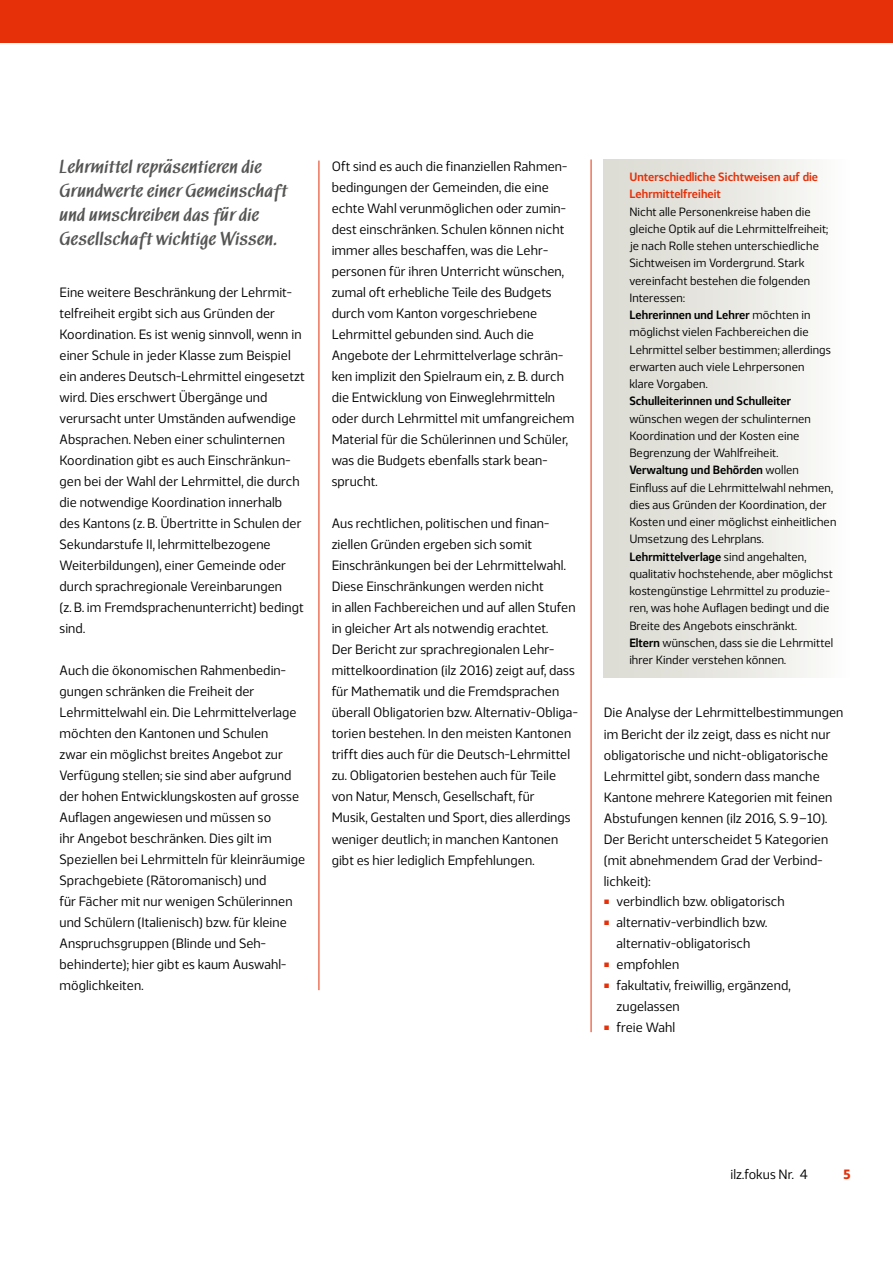
<style>
.page{position:relative;width:893px;height:1263px;background:#fff}
.page>*{position:absolute;margin:0;border:0;box-sizing:border-box;transform-origin:0 0}
.t1{font:500 18px/24px "Black Mar DTCTCE";letter-spacing:.03em;color:#565655}
.t2{font:13.5px/21px "Webnar";letter-spacing:.005em;color:#000}
.t3{font:700 13.5px "Webnar";color:#e63009}
.t4{font:12px/17.2px "Webnar";letter-spacing:.005em;color:#000}
.t5{font:600 12px/17.2px "Webnar";letter-spacing:.005em;color:#e63009}
.t6{font:600 12px "Webnar";letter-spacing:.005em;color:#000}
.s1{font-weight:600}
</style>
<div class="page">
<div style="left:604px;top:159px;width:246px;height:518px;background:linear-gradient(to right,#d9d8cf,#fbfbf9)"></div>
<div style="left:0;top:0;width:893px;height:43px;background:#e63009"></div>
<hr style="left:591px;top:159px;width:1px;height:873px;background:#e63009">
<hr style="left:319px;top:161px;width:1px;height:829px;background:#e63009">
<h1 class="t1" style="left:60px;top:155px;width:229px">Lehrmittel repräsentieren die<br>Grundwerte einer Gemeinschaft und umschreiben das für die<br>Gesellschaft wichtige Wissen.</h1>
<p class="t2" style="left:60px;top:281px;width:247px">Eine weitere Beschränkung der Lehrmit&shy;telfreiheit ergibt sich aus Gründen der Koordination. Es ist wenig sinnvoll, wenn in einer Schule in jeder Klasse zum Beispiel ein anderes Deutsch-Lehrmittel eingesetzt wird. Dies erschwert Übergänge und verursacht unter Umständen aufwendige Absprachen. Neben einer schulinternen Koordination gibt es auch Einschränkun&shy;gen bei der Wahl der Lehrmittel, die durch die notwendige Koordination innerhalb des Kantons (z. B. Übertritte in Schulen der Sekundarstufe II, lehrmittelbezogene Weiterbildungen), einer Gemeinde oder durch sprachregionale Vereinbarungen<br>(z. B. im Fremdsprachenunterricht) bedingt sind.</p>
<p class="t2" style="left:60px;top:659px;width:247px">Auch die ökonomischen Rahmenbedin&shy;gungen schränken die Freiheit der Lehrmittelwahl ein. Die Lehrmittelverlage möchten den Kantonen und Schulen<br>zwar ein möglichst breites Angebot zur Verfügung stellen; sie sind aber aufgrund der hohen Entwicklungskosten auf grosse Auflagen angewiesen und müssen so<br>ihr Angebot beschränken. Dies gilt im Speziellen bei Lehrmitteln für kleinräumige Sprachgebiete (Rätoromanisch) und<br>für Fächer mit nur wenigen Schülerinnen und Schülern (Italienisch) bzw. für kleine Anspruchsgruppen (Blinde und Seh&shy;behinderte); hier gibt es kaum Auswahl&shy;möglichkeiten.</p>
<p class="t2" style="left:332px;top:155px;width:244px">Oft sind es auch die finanziellen Rahmen&shy;bedingungen der Gemeinden, die eine echte Wahl verunmöglichen oder zumin&shy;dest einschränken. Schulen können nicht immer alles beschaffen, was die Lehr&shy;personen für ihren Unterricht wünschen, zumal oft erhebliche Teile des Budgets durch vom Kanton vorgeschriebene Lehrmittel gebunden sind. Auch die Angebote der Lehrmittelverlage schrän&shy;ken implizit den Spielraum ein, z. B. durch die Entwicklung von Einweglehrmitteln oder durch Lehrmittel mit umfangreichem Material für die Schülerinnen und Schüler, was die Budgets ebenfalls stark bean&shy;sprucht.</p>
<p class="t2" style="left:332px;top:512px;width:248px">Aus rechtlichen, politischen und finan&shy;ziellen Gründen ergeben sich somit Einschränkungen bei der Lehrmittelwahl.<br>Diese Einschränkungen werden nicht<br>in allen Fachbereichen und auf allen Stufen in gleicher Art als notwendig erachtet.<br>Der Bericht zur sprachregionalen Lehr&shy;mittelkoordination (ilz 2016) zeigt auf, dass für Mathematik und die Fremdsprachen überall Obligatorien bzw. Alternativ-Obliga&shy;torien bestehen. In den meisten Kantonen trifft dies auch für die Deutsch-Lehrmittel zu. Obligatorien bestehen auch für Teile von Natur, Mensch, Gesellschaft, für<br>Musik, Gestalten und Sport, dies allerdings weniger deutlich; in manchen Kantonen gibt es hier lediglich Empfehlungen.</p>
<p class="t5" style="left:629px;top:168px;width:190px">Unterschiedliche Sichtweisen auf die<br>Lehrmittelfreiheit</p>
<p class="t4" style="left:629px;top:202px;width:203px">Nicht alle Personenkreise haben die gleiche Optik auf die Lehrmittelfreiheit; je nach Rolle stehen unterschiedliche Sichtweisen im Vordergrund. Stark vereinfacht bestehen die folgenden Interessen:<br><span class="s1">Lehrerinnen und Lehrer</span> möchten in möglichst vielen Fachbereichen die Lehrmittel selber bestimmen; allerdings erwarten auch viele Lehrpersonen klare Vorgaben.</p>
<p class="t6" style="left:629px;top:392px;width:163px">Schulleiterinnen und Schulleiter</p>
<p class="t4" style="left:629px;top:409px;width:209px">wünschen wegen der schulinternen Koordination und der Kosten eine Begrenzung der Wahlfreiheit.<br><span class="s1">Verwaltung und Behörden</span> wollen Einfluss auf die Lehrmittelwahl nehmen, dies aus Gründen der Koordination, der Kosten und einer möglichst einheitlichen Umsetzung des Lehrplans.<br><span class="s1">Lehrmittelverlage</span> sind angehalten, qualitativ hochstehende, aber möglichst kostengünstige Lehrmittel zu produzie&shy;ren, was hohe Auflagen bedingt und die Breite des Angebots einschränkt.<br><span class="s1">Eltern</span> wünschen, dass sie die Lehrmittel ihrer Kinder verstehen können.</p>
<p class="t2" style="left:604px;top:701px;width:241px">Die Analyse der Lehrmittelbestimmungen</p>
<p class="t2" style="left:604px;top:722px;width:228px">im Bericht der ilz zeigt, dass es nicht nur</p>
<p class="t2" style="left:604px;top:743px;width:226px">obligatorische und nicht-obligatorische</p>
<p class="t2" style="left:604px;top:764px;width:217px">Lehrmittel gibt, sondern dass manche</p>
<p class="t2" style="left:604px;top:785px;width:230px">Kantone mehrere Kategorien mit feinen</p>
<p class="t2" style="left:604px;top:806px;width:225px">Abstufungen kennen (ilz 2016, S. 9–10).</p>
<p class="t2" style="left:604px;top:827px;width:226px">Der Bericht unterscheidet 5 Kategorien</p>
<p class="t2" style="left:604px;top:848px;width:219px">(mit abnehmendem Grad der Verbind-</p>
<p class="t2" style="left:604px;top:869px;width:48px">lichkeit):</p>
<p class="t2" style="left:617px;top:890px;width:170px">verbindlich bzw. obligatorisch</p>
<p class="t2" style="left:617px;top:911px;width:152px">alternativ-verbindlich bzw.</p>
<p class="t2" style="left:617px;top:932px;width:135px">alternativ-obligatorisch</p>
<p class="t2" style="left:617px;top:953px;width:64px">empfohlen</p>
<p class="t2" style="left:617px;top:974px;width:176px">fakultativ, freiwillig, ergänzend,</p>
<p class="t2" style="left:617px;top:995px;width:65px">zugelassen</p>
<p class="t2" style="left:617px;top:1016px;width:60px">freie Wahl</p>
<p class="t2" style="left:730px;top:1163px;width:79px">ilz.fokus Nr. 4</p>
<p class="t3" style="left:843px;top:1164px;width:9px">5</p>
</div>
